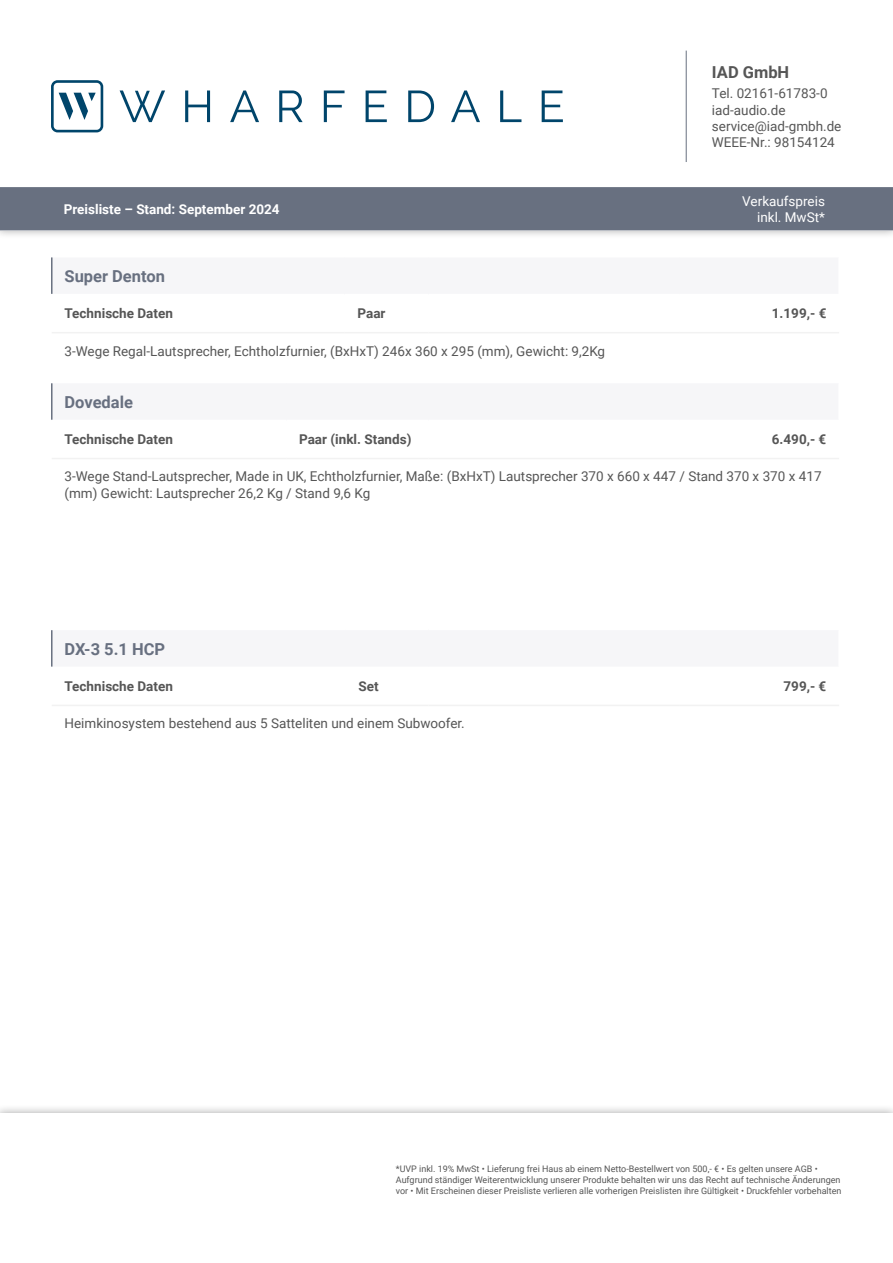
<style>
.page{position:relative;width:893px;height:1263px;background:#fff}
.page>*{position:absolute;margin:0;border:0;box-sizing:border-box;transform-origin:0 0}
.t1{font:700 16.5px "Roboto";color:#687080}
.t2{font:700 16.5px "Roboto";color:#565656}
.t3{font:13.5px/16.2px "Roboto";color:#565656}
.t4{font:700 13.5px "Roboto";color:#565656}
.t5{font:700 13.5px "Roboto";color:#fff}
.t6{font:13.5px/16.2px "Roboto";color:#fff;text-align:right}
.t7{font:9px/10.8px "Roboto";color:#565656}
</style>
<div class="page">
<div style="left:0;top:1104px;width:893px;height:159px;background:#000;opacity:.35"></div>
<div style="left:0;top:1113px;width:893px;height:150px;background:#fff"></div>
<div style="left:0;top:0;width:893px;height:240px;background:#000;opacity:.35"></div>
<div style="left:0;top:0;width:893px;height:230px;background:#fff"></div>
<svg style="left:51px;top:80px;width:52px;height:52px"></svg>
<svg style="left:120px;top:91px;width:45px;height:31px"></svg>
<svg style="left:185px;top:91px;width:25px;height:31px"></svg>
<svg style="left:230px;top:91px;width:29px;height:31px"></svg>
<svg style="left:279px;top:91px;width:24px;height:31px"></svg>
<svg style="left:324px;top:91px;width:21px;height:31px"></svg>
<svg style="left:366px;top:91px;width:21px;height:31px"></svg>
<svg style="left:408px;top:91px;width:26px;height:31px"></svg>
<svg style="left:451px;top:91px;width:29px;height:31px"></svg>
<svg style="left:500px;top:91px;width:21px;height:31px"></svg>
<svg style="left:542px;top:91px;width:21px;height:31px"></svg>
<hr style="left:686px;top:51px;width:1px;height:111px;background:#687080">
<div style="left:0;top:187px;width:893px;height:43px;background:#687080"></div>
<div style="left:52px;top:257px;width:787px;height:38px;background:#f6f6f8"></div>
<hr style="left:51px;top:294px;width:294px;height:1px;background:#fff">
<hr style="left:345px;top:294px;width:83px;height:1px;background:#fff">
<hr style="left:428px;top:294px;width:84px;height:1px;background:#fff">
<hr style="left:512px;top:294px;width:167px;height:1px;background:#fff">
<hr style="left:679px;top:294px;width:161px;height:1px;background:#fff">
<hr style="left:838px;top:257px;width:2px;height:37px;background:#fff">
<hr style="left:51px;top:257px;width:2px;height:37px;background:#687080">
<hr style="left:52px;top:332px;width:293px;height:1px;background:#f2f2f2">
<hr style="left:345px;top:332px;width:83px;height:1px;background:#f2f2f2">
<hr style="left:428px;top:332px;width:84px;height:1px;background:#f2f2f2">
<hr style="left:512px;top:332px;width:167px;height:1px;background:#f2f2f2">
<hr style="left:679px;top:332px;width:160px;height:1px;background:#f2f2f2">
<div style="left:52px;top:383px;width:787px;height:37px;background:#f6f6f8"></div>
<hr style="left:838px;top:383px;width:2px;height:37px;background:#fff">
<hr style="left:51px;top:383px;width:2px;height:37px;background:#687080">
<hr style="left:52px;top:458px;width:234px;height:1px;background:#f2f2f2">
<hr style="left:286px;top:458px;width:142px;height:1px;background:#f2f2f2">
<hr style="left:428px;top:458px;width:84px;height:1px;background:#f2f2f2">
<hr style="left:512px;top:458px;width:167px;height:1px;background:#f2f2f2">
<hr style="left:679px;top:458px;width:160px;height:1px;background:#f2f2f2">
<div style="left:52px;top:629px;width:787px;height:38px;background:#f6f6f8"></div>
<hr style="left:51px;top:629px;width:295px;height:1px;background:#fff">
<hr style="left:346px;top:629px;width:82px;height:1px;background:#fff">
<hr style="left:428px;top:629px;width:84px;height:1px;background:#fff">
<hr style="left:512px;top:629px;width:167px;height:1px;background:#fff">
<hr style="left:679px;top:629px;width:161px;height:1px;background:#fff">
<hr style="left:838px;top:630px;width:2px;height:37px;background:#fff">
<hr style="left:51px;top:630px;width:2px;height:37px;background:#687080">
<hr style="left:52px;top:705px;width:294px;height:1px;background:#f2f2f2">
<hr style="left:346px;top:705px;width:82px;height:1px;background:#f2f2f2">
<hr style="left:428px;top:705px;width:84px;height:1px;background:#f2f2f2">
<hr style="left:512px;top:705px;width:167px;height:1px;background:#f2f2f2">
<hr style="left:679px;top:705px;width:160px;height:1px;background:#f2f2f2">
<p class="t2" style="left:712px;top:61px;width:79px">IAD GmbH</p>
<p class="t3" style="left:712px;top:85px;width:131px">Tel. 02161-61783-0 iad-audio.de service@iad-gmbh.de<br>WEEE-Nr.: 98154124</p>
<p class="t5" style="left:64px;top:200px;width:217px">Preisliste – Stand: September 2024</p>
<p class="t6" style="left:742px;top:192px;width:84px">Verkaufspreis inkl. MwSt*</p>
<p class="t1" style="left:65px;top:264px;width:102px">Super Denton</p>
<p class="t4" style="left:65px;top:304px;width:110px">Technische Daten</p>
<p class="t4" style="left:357px;top:304px;width:30px">Paar</p>
<p class="t4" style="left:772px;top:304px;width:56px">1.199,- €</p>
<p class="t3" style="left:65px;top:342px;width:542px">3-Wege Regal-Lautsprecher, Echtholzfurnier, (BxHxT) 246x 360 x 295 (mm), Gewicht: 9,2Kg</p>
<p class="t1" style="left:65px;top:390px;width:70px">Dovedale</p>
<p class="t4" style="left:65px;top:430px;width:110px">Technische Daten</p>
<p class="t4" style="left:299px;top:430px;width:114px">Paar (inkl. Stands)</p>
<p class="t4" style="left:772px;top:430px;width:56px">6.490,- €</p>
<p class="t3" style="left:65px;top:468px;width:759px">3-Wege Stand-Lautsprecher, Made in UK, Echtholzfurnier, Maße: (BxHxT) Lautsprecher 370 x 660 x 447 / Stand 370 x 370 x 417 (mm) Gewicht: Lautsprecher 26,2 Kg / Stand 9,6 Kg</p>
<p class="t1" style="left:65px;top:637px;width:102px">DX-3 5.1 HCP</p>
<p class="t4" style="left:65px;top:677px;width:110px">Technische Daten</p>
<p class="t4" style="left:359px;top:677px;width:22px">Set</p>
<p class="t4" style="left:783px;top:677px;width:44px">799,- €</p>
<p class="t3" style="left:65px;top:715px;width:402px">Heimkinosystem bestehend aus 5 Satteliten und einem Subwoofer.</p>
<p class="t7" style="left:396px;top:1163px;width:447px">*UVP inkl. 19% MwSt • Lieferung frei Haus ab einem Netto-Bestellwert von 500,- € • Es gelten unsere AGB •<br>Aufgrund ständiger Weiterentwicklung unserer Produkte behalten wir uns das Recht auf technische Änderungen vor • Mit Erscheinen dieser Preisliste verlieren alle vorherigen Preislisten ihre Gültigkeit • Druckfehler vorbehalten</p>
</div>
